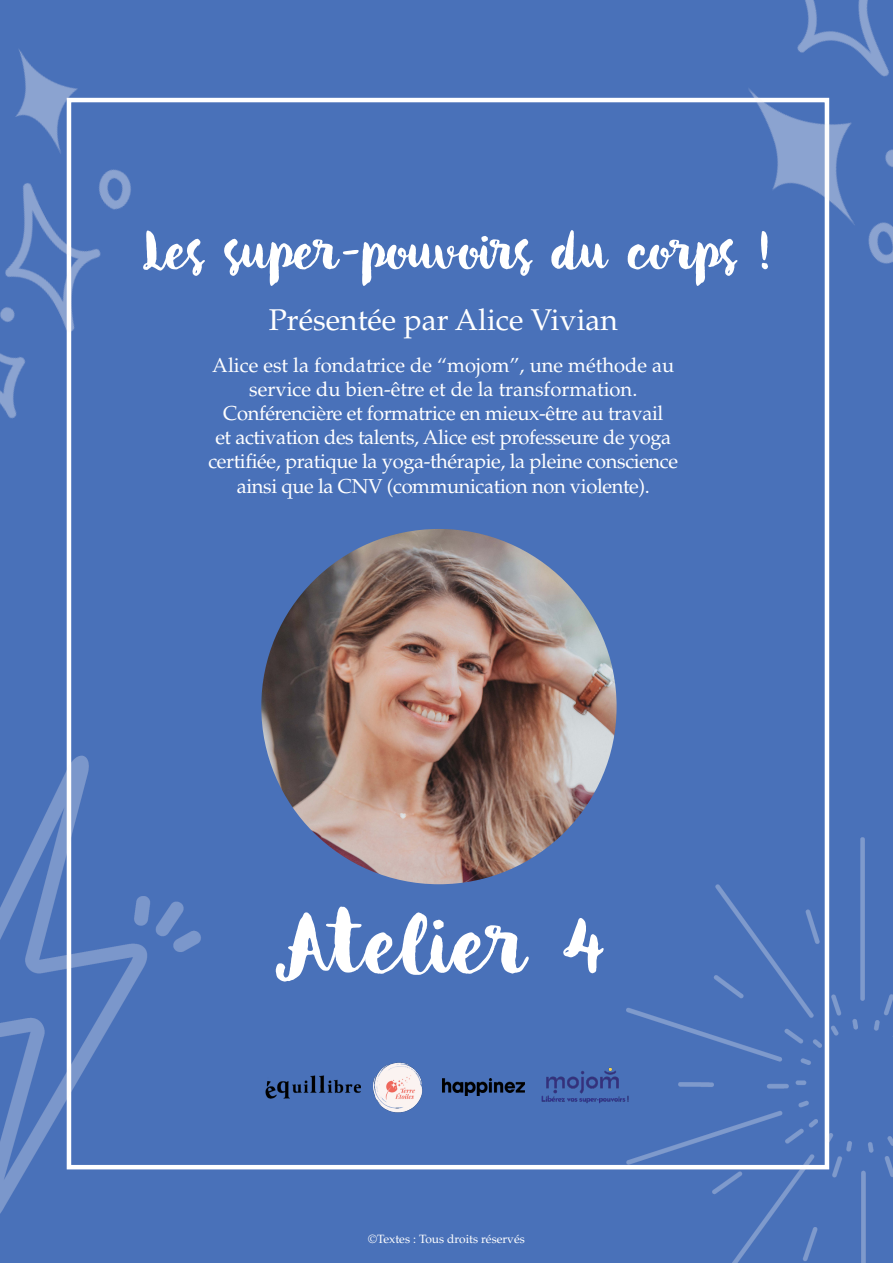
<style>
.page{position:relative;width:893px;height:1263px;background:#4971b9}
.page>*{position:absolute;margin:0;border:0;box-sizing:border-box;transform-origin:0 0}
.t1{font:83.85px "Botanica Script";color:#fff}
.t2{font:52.05px "Botanica Script";letter-spacing:-.02em;color:#fff}
.t3{font:30px "Palatino";color:#fff}
.t4{font:20.1px/24.2px "Palatino";letter-spacing:-.02em;color:#fff;text-align:center}
.t5{font:12px "Palatino";color:#fff}
</style>
<div class="page">
<img style="left:261px;top:529px;width:356px;height:355px;border-radius:178px">
<img style="left:534px;top:0;width:359px;height:468px">
<img style="left:0;top:49px;width:311px;height:439px">
<img style="left:602px;top:825px;width:291px;height:438px">
<img style="left:0;top:725px;width:214px;height:489px">
<img style="left:442px;top:1078px;width:83px;height:17px">
<img style="left:373px;top:1062px;width:50px;height:50px">
<img style="left:265px;top:1075px;width:95px;height:24px">
<img style="left:541px;top:1049px;width:95px;height:72px">
<h2 class="t2" style="left:145px;top:217px;width:629px">Les super-pouvoirs du corps !</h2>
<h3 class="t3" style="left:269px;top:303px;width:351px">Présentée par Alice Vivian</h3>
<p class="t4" style="left:208px;top:353px;width:471px">Alice est la fondatrice de “mojom”, une méthode au service du bien-être et de la transformation.<br>Conférencière et formatrice en mieux-être au travail<br>et activation des talents, Alice est professeure de yoga certifiée, pratique la yoga-thérapie, la pleine conscience ainsi que la CNV (communication non violente).</p>
<h1 class="t1" style="left:281px;top:890px;width:328px">Atelier 4</h1>
<p class="t5" style="left:368px;top:1232px;width:158px">©Textes : Tous droits réservés</p>
</div>
